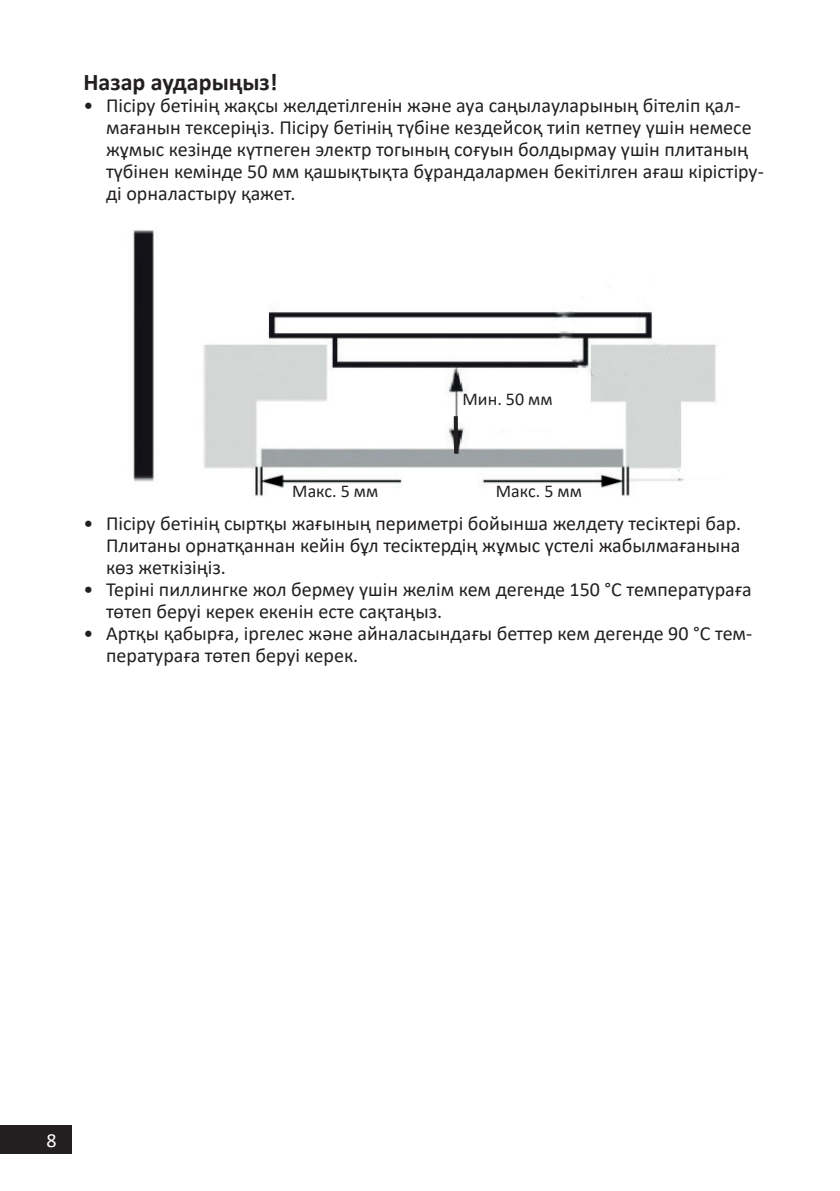
<style>
.page{position:relative;width:840px;height:1191px;background:#fff}
.page>*{position:absolute;margin:0;border:0;box-sizing:border-box;transform-origin:0 0}
.t1{font:700 24px "Calibri";color:#231f20}
.t2{font:20px/22px "Calibri";color:#231f20}
.t3{font:20px "Calibri";color:#fff}
.t4{font:18px "Calibri";color:#231f20}
</style>
<div class="page">
<div style="left:0;top:1125px;width:72px;height:29px;background:#231f20"></div>
<img style="left:133px;top:229px;width:585px;height:268px">
<div style="left:453px;top:416px;width:5px;height:38px;background:#231f20"></div>
<p class="t1" style="left:83px;top:65px;width:196px">Назар аударыңыз!</p>
<p class="t2" style="left:106px;top:94px;width:658px;text-indent:-23px">• Пісіру бетінің жақсы желдетілгенін және ауа саңылауларының бітеліп қал&shy;мағанын тексеріңіз. Пісіру бетінің түбіне кездейсоқ тиіп кетпеу үшін немесе жұмыс кезінде күтпеген электр тогының соғуын болдырмау үшін плитаның түбінен кемінде 50 мм қашықтықта бұрандалармен бекітілген ағаш кірістіру&shy;ді орналастыру қажет.</p>
<p class="t4" style="left:462px;top:386px;width:92px">Мин. 50 мм</p>
<p class="t4" style="left:292px;top:478px;width:87px">Макс. 5 мм</p>
<p class="t4" style="left:495px;top:478px;width:87px">Макс. 5 мм</p>
<p class="t2" style="left:106px;top:512px;width:636px;text-align:justify;text-indent:-23px">• Пісіру бетінің сыртқы жағының периметрі бойынша желдету тесіктері бар.<br>Плитаны орнатқаннан кейін бұл тесіктердің жұмыс үстелі жабылмағанына көз жеткізіңіз.</p>
<p class="t2" style="left:106px;top:578px;width:646px;text-indent:-23px">• Теріні пиллингке жол бермеу үшін желім кем дегенде 150 °C температураға төтеп беруі керек екенін есте сақтаңыз.</p>
<p class="t2" style="left:106px;top:622px;width:647px;text-indent:-23px">• Артқы қабырға, іргелес және айналасындағы беттер кем дегенде 90 °C тем&shy;ператураға төтеп беруі керек.</p>
<p class="t3" style="left:47px;top:1127px;width:12px">8</p>
</div>
